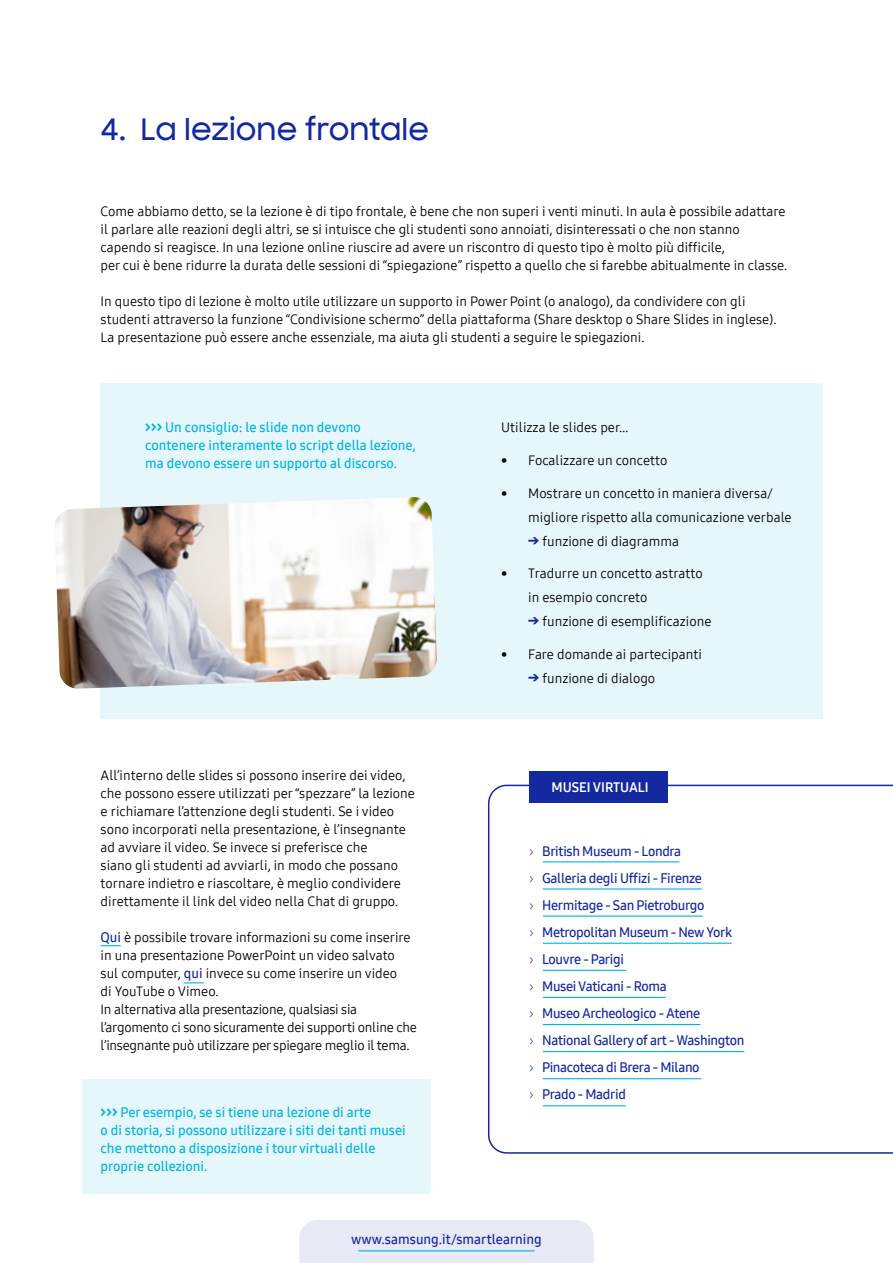
<style>
.page{position:relative;width:893px;height:1263px;background:#fff}
.page>*{position:absolute;margin:0;border:0;box-sizing:border-box;transform-origin:0 0}
.t1{font:500 30px "Samsung Sharp Sans";color:#1428a0}
.t2{font:13.5px/18px "Samsung One 400";color:#000}
.t3{font:13.5px/18px "Samsung One 600";color:#00b3e3}
.t4{font:13.5px "Samsung One 600";letter-spacing:-.025em;color:#1428a0}
.t5{font:13.5px/18px "Samsung One 400";letter-spacing:-.02em;color:#000}
.t6{font:13.5px "Samsung One 600";color:#1428a0}
.t7{font:13.5px "Samsung One 700";color:#fff}
.s1{font-family:"Samsung One 800"}
.s2{font-family:"Samsung One 600";color:#1428a0}
.s3{font-family:"Samsung One 800";font-size:15px;color:#1428a0}
.s4{font-family:"Samsung One 300 C"}
</style>
<div class="page">
<div style="left:101px;top:383px;width:722px;height:336px;background:#e6f7fc"></div>
<div style="left:82px;top:1079px;width:349px;height:114px;background:#e6f7fc"></div>
<svg style="left:488px;top:785px;width:405px;height:369px"></svg>
<div style="left:529px;top:771px;width:139px;height:32px;background:#1428a0"></div>
<hr style="left:543px;top:861px;width:136px;height:1px;background:#00b3e3">
<hr style="left:543px;top:888px;width:159px;height:1px;background:#00b3e3">
<hr style="left:543px;top:915px;width:159px;height:2px;background:#00b3e3">
<hr style="left:543px;top:943px;width:189px;height:1px;background:#00b3e3">
<hr style="left:543px;top:970px;width:83px;height:1px;background:#00b3e3">
<hr style="left:543px;top:997px;width:122px;height:1px;background:#00b3e3">
<hr style="left:543px;top:1024px;width:157px;height:1px;background:#00b3e3">
<hr style="left:543px;top:1051px;width:201px;height:1px;background:#00b3e3">
<hr style="left:543px;top:1078px;width:158px;height:1px;background:#00b3e3">
<hr style="left:543px;top:1105px;width:83px;height:1px;background:#00b3e3">
<img style="left:55px;top:497px;width:382px;height:192px">
<svg style="left:101px;top:945px;width:20px;height:1px"></svg>
<svg style="left:183px;top:982px;width:21px;height:1px"></svg>
<div style="left:299px;top:1220px;width:295px;height:43px;background:#e7e9f5"></div>
<hr style="left:358px;top:1250px;width:177px;height:1px;background:#00b3e3">
<p class="t1" style="left:101px;top:107px;width:330px">4. La lezione frontale</p>
<p class="t2" style="left:101px;top:202px;width:686px">Come abbiamo detto, se la lezione è di tipo frontale, è bene che non superi i venti minuti. In aula è possibile adattare il parlare alle reazioni degli altri, se si intuisce che gli studenti sono annoiati, disinteressati o che non stanno capendo si reagisce. In una lezione online riuscire ad avere un riscontro di questo tipo è molto più difficile,</p>
<p class="t2" style="left:101px;top:256px;width:688px">per cui è bene ridurre la durata delle sessioni di “spiegazione” rispetto a quello che si farebbe abitualmente in classe.</p>
<p class="t2" style="left:101px;top:292px;width:678px">In questo tipo di lezione è molto utile utilizzare un supporto in Power Point (o analogo), da condividere con gli studenti attraverso la funzione “Condivisione schermo” della piattaforma (Share desktop o Share Slides in inglese).<br>La presentazione può essere anche essenziale, ma aiuta gli studenti a seguire le spiegazioni.</p>
<p class="t3" style="left:145px;top:419px;width:217px"><span class="s1">&gt;&gt;&gt;</span> Un consiglio: le slide non devono</p>
<p class="t3" style="left:145px;top:437px;width:272px">contenere interamente lo script della lezione,</p>
<p class="t3" style="left:145px;top:455px;width:253px">ma devono essere un supporto al discorso.</p>
<p class="t2" style="left:101px;top:766px;width:316px">All’interno delle slides si possono inserire dei video, che possono essere utilizzati per “spezzare” la lezione e richiamare l’attenzione degli studenti. Se i video sono incorporati nella presentazione, è l’insegnante ad avviare il video. Se invece si preferisce che<br>siano gli studenti ad avviarli, in modo che possano tornare indietro e riascoltare, è meglio condividere direttamente il link del video nella Chat di gruppo.</p>
<p class="t2" style="left:101px;top:928px;width:312px"><span class="s2">Qui</span> è possibile trovare informazioni su come inserire</p>
<p class="t2" style="left:101px;top:946px;width:296px">in una presentazione PowerPoint un video salvato</p>
<p class="t2" style="left:101px;top:964px;width:298px">sul computer, <span class="s2">qui</span> invece su come inserire un video</p>
<p class="t2" style="left:101px;top:982px;width:120px">di YouTube o Vimeo.</p>
<p class="t5" style="left:101px;top:1000px;width:318px">In alternativa alla presentazione, qualsiasi sia l’argomento ci sono sicuramente dei supporti online che l’insegnante può utilizzare per spiegare meglio il tema.</p>
<p class="t3" style="left:101px;top:1103px;width:272px"><span class="s1">&gt;&gt;&gt;</span> Per esempio, se si tiene una lezione di arte</p>
<p class="t3" style="left:101px;top:1121px;width:307px">o di storia, si possono utilizzare i siti dei tanti musei che mettono a disposizione i tour virtuali delle</p>
<p class="t3" style="left:101px;top:1157px;width:108px">proprie collezioni.</p>
<p class="t2" style="left:501px;top:419px;width:129px">Utilizza le slides per…</p>
<p class="t2" style="left:501px;top:451px;width:168px">• Focalizzare un concetto</p>
<p class="t2" style="left:528px;top:481px;width:265px;line-height:24px;text-indent:-27px">• Mostrare un concetto in maniera diversa/ migliore rispetto alla comunicazione verbale</p>
<p class="t2" style="left:528px;top:532px;width:152px"><span class="s3">→</span> funzione di diagramma</p>
<p class="t2" style="left:528px;top:561px;width:176px;line-height:24px;text-indent:-27px">• Tradurre un concetto astratto in esempio concreto</p>
<p class="t2" style="left:528px;top:612px;width:185px"><span class="s3">→</span> funzione di esemplificazione</p>
<p class="t2" style="left:501px;top:645px;width:202px">• Fare domande ai partecipanti</p>
<p class="t2" style="left:528px;top:669px;width:129px"><span class="s3">→</span> funzione di dialogo</p>
<p class="t7" style="left:552px;top:778px;width:99px">MUSEI VIRTUALI</p>
<p class="t4" style="left:529px;top:842px;width:153px"><span class="s4">›</span> British Museum - Londra</p>
<p class="t4" style="left:529px;top:869px;width:174px"><span class="s4">›</span> Galleria degli Uffizi - Firenze</p>
<p class="t4" style="left:529px;top:896px;width:176px"><span class="s4">›</span> Hermitage - San Pietroburgo</p>
<p class="t4" style="left:529px;top:923px;width:204px"><span class="s4">›</span> Metropolitan Museum - New York</p>
<p class="t4" style="left:529px;top:950px;width:96px"><span class="s4">›</span> Louvre - Parigi</p>
<p class="t4" style="left:529px;top:977px;width:139px"><span class="s4">›</span> Musei Vaticani - Roma</p>
<p class="t4" style="left:529px;top:1004px;width:172px"><span class="s4">›</span> Museo Archeologico - Atene</p>
<p class="t4" style="left:529px;top:1031px;width:217px"><span class="s4">›</span> National Gallery of art - Washington</p>
<p class="t4" style="left:529px;top:1058px;width:172px"><span class="s4">›</span> Pinacoteca di Brera - Milano</p>
<p class="t4" style="left:529px;top:1085px;width:98px"><span class="s4">›</span> Prado - Madrid</p>
<p class="t6" style="left:351px;top:1231px;width:192px">www.samsung.it/smartlearning</p>
</div>
